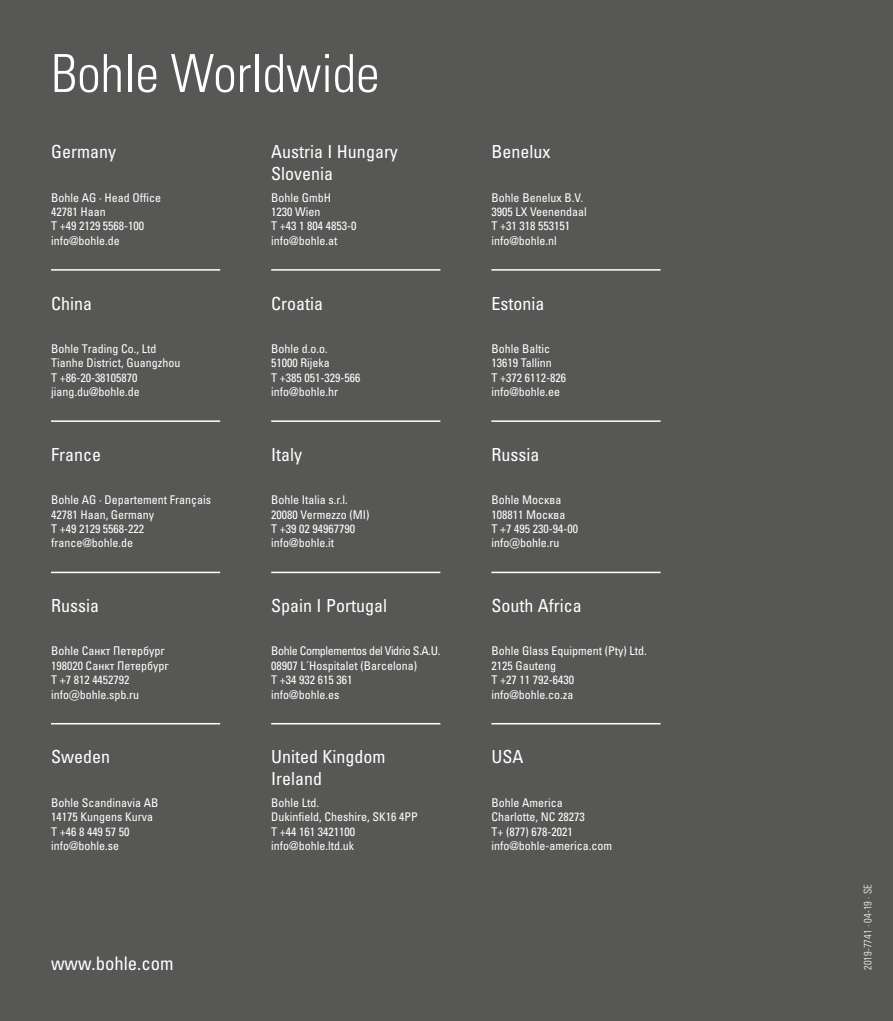
<style>
.page{position:relative;width:893px;height:1021px;background:#fff}
.page>*{position:absolute;margin:0;border:0;box-sizing:border-box;transform-origin:0 0}
.t1{font:300 condensed 52.5px "Univers";color:#fff}
.t2{font:condensed 18.75px "Univers";color:#fff}
.t3{font:condensed 18px/21.6px "Univers";color:#fff}
.t4{font:condensed 12px/14.4px "Univers";color:#fff}
.t5{font:condensed 12px/14.4px "Univers LTCYR 57";color:#fff}
.t6{font:300 condensed 10.5px "Univers";color:#fff}
</style>
<div class="page">
<div style="left:0;top:0;width:893px;height:1020px;background:#575756"></div>
<hr style="left:51px;top:269px;width:169px;height:1px;background:#fff">
<hr style="left:51px;top:420px;width:169px;height:2px;background:#fff">
<hr style="left:51px;top:571px;width:169px;height:2px;background:#fff">
<hr style="left:51px;top:723px;width:169px;height:1px;background:#fff">
<hr style="left:271px;top:269px;width:169px;height:1px;background:#fff">
<hr style="left:271px;top:420px;width:169px;height:2px;background:#fff">
<hr style="left:271px;top:571px;width:169px;height:2px;background:#fff">
<hr style="left:271px;top:723px;width:169px;height:1px;background:#fff">
<hr style="left:491px;top:269px;width:170px;height:1px;background:#fff">
<hr style="left:491px;top:420px;width:170px;height:2px;background:#fff">
<hr style="left:491px;top:571px;width:170px;height:2px;background:#fff">
<hr style="left:491px;top:723px;width:170px;height:1px;background:#fff">
<h1 class="t1" style="left:51px;top:42px;width:330px">Bohle Worldwide</h1>
<h3 class="t3" style="left:51px;top:141px;width:66px">Germany</h3>
<p class="t4" style="left:51px;top:190px;width:111px">Bohle AG · Head Office<br>42781 Haan<br>T +49 2129 5568-100 info@bohle.de</p>
<h3 class="t3" style="left:51px;top:292px;width:43px">China</h3>
<p class="t4" style="left:51px;top:341px;width:131px">Bohle Trading Co., Ltd<br>Tianhe District, Guangzhou<br>T +86-20-38105870 jiang.du@bohle.de</p>
<h3 class="t3" style="left:51px;top:443px;width:51px">France</h3>
<p class="t4" style="left:51px;top:492px;width:161px">Bohle AG · Departement Français<br>42781 Haan, Germany<br>T +49 2129 5568-222 france@bohle.de</p>
<h3 class="t3" style="left:51px;top:594px;width:49px">Russia</h3>
<p class="t5" style="left:51px;top:643px;width:119px">Bohle Санкт Петербург<br>198020 Санкт Петербург<br>T +7 812 4452792 info@bohle.spb.ru</p>
<h3 class="t3" style="left:51px;top:746px;width:61px">Sweden</h3>
<p class="t4" style="left:51px;top:795px;width:109px">Bohle Scandinavia AB<br>14175 Kungens Kurva<br>T +46 8 449 57 50 info@bohle.se</p>
<h2 class="t2" style="left:51px;top:951px;width:124px">www.bohle.com</h2>
<h3 class="t3" style="left:271px;top:141px;width:128px">Austria I Hungary<br>Slovenia</h3>
<p class="t4" style="left:271px;top:190px;width:87px">Bohle GmbH<br>1230 Wien<br>T +43 1 804 4853-0 info@bohle.at</p>
<h3 class="t3" style="left:271px;top:292px;width:54px">Croatia</h3>
<p class="t4" style="left:271px;top:341px;width:91px">Bohle d.o.o.<br>51000 Rijeka<br>T +385 051-329-566 info@bohle.hr</p>
<h3 class="t3" style="left:271px;top:443px;width:32px">Italy</h3>
<p class="t4" style="left:271px;top:492px;width:100px">Bohle Italia s.r.l.<br>20080 Vermezzo (MI)<br>T +39 02 94967790 info@bohle.it</p>
<h3 class="t3" style="left:271px;top:594px;width:117px">Spain I Portugal</h3>
<p class="t4" style="left:271px;top:643px;width:171px">Bohle Complementos del Vidrio S.A.U.<br>08907 L´Hospitalet (Barcelona)<br>T +34 932 615 361<br>info@bohle.es</p>
<h3 class="t3" style="left:271px;top:746px;width:116px">United Kingdom<br>Ireland</h3>
<p class="t4" style="left:271px;top:795px;width:148px">Bohle Ltd.<br>Dukinfield, Cheshire, SK16 4PP<br>T +44 161 3421100 info@bohle.ltd.uk</p>
<h3 class="t3" style="left:491px;top:141px;width:60px">Benelux</h3>
<p class="t4" style="left:491px;top:190px;width:97px">Bohle Benelux B.V.<br>3905 LX Veenendaal<br>T +31 318 553151 info@bohle.nl</p>
<h3 class="t3" style="left:491px;top:292px;width:54px">Estonia</h3>
<p class="t4" style="left:491px;top:341px;width:76px">Bohle Baltic<br>13619 Tallinn<br>T +372 6112-826 info@bohle.ee</p>
<h3 class="t3" style="left:491px;top:443px;width:49px">Russia</h3>
<p class="t5" style="left:491px;top:492px;width:88px">Bohle Москва<br>108811 Москва<br>T +7 495 230-94-00 info@bohle.ru</p>
<h3 class="t3" style="left:491px;top:594px;width:92px">South Africa</h3>
<p class="t4" style="left:491px;top:643px;width:157px">Bohle Glass Equipment (Pty) Ltd.<br>2125 Gauteng<br>T +27 11 792-6430 info@bohle.co.za</p>
<h3 class="t3" style="left:491px;top:746px;width:34px">USA</h3>
<p class="t4" style="left:491px;top:795px;width:122px">Bohle America<br>Charlotte, NC 28273<br>T+ (877) 678-2021 info@bohle-america.com</p>
<p class="t6" style="left:862px;top:969px;width:87px;rotate:-90deg">2019-7741 · 04-19 · SE</p>
</div>
